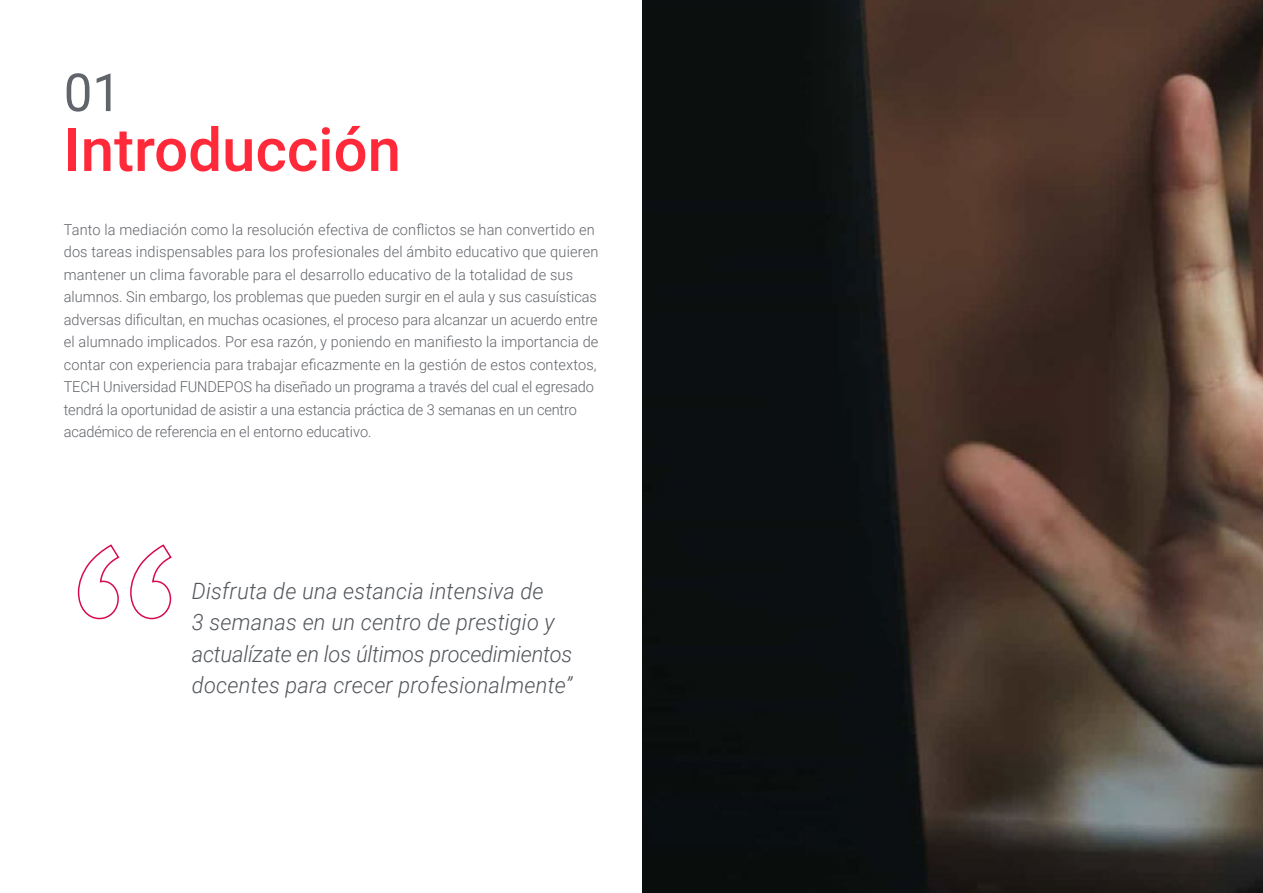
<style>
.page{position:relative;width:1263px;height:893px;background:#fff}
.page>*{position:absolute;margin:0;border:0;box-sizing:border-box;transform-origin:0 0}
.t1{font:500 60px "Roboto";color:#ff293a}
.t2{font:52.5px "Roboto";color:#61646a}
.t3{font:italic 300 22.5px/31.5px "Roboto";letter-spacing:.01em;color:#52555b}
.t4{font:300 15px/22.5px "Roboto";color:#61646a}
</style>
<div class="page">
<img style="left:642px;top:0;width:621px;height:893px">
<svg style="left:77px;top:544px;width:95px;height:76px"></svg>
<h2 class="t2" style="left:64px;top:56px;width:59px">01</h2>
<h1 class="t1" style="left:64px;top:108px;width:339px">Introducción</h1>
<p class="t4" style="left:64px;top:217px;width:536px">Tanto la mediación como la resolución efectiva de conflictos se han convertido en dos tareas indispensables para los profesionales del ámbito educativo que quieren mantener un clima favorable para el desarrollo educativo de la totalidad de sus alumnos. Sin embargo, los problemas que pueden surgir en el aula y sus casuísticas adversas dificultan, en muchas ocasiones, el proceso para alcanzar un acuerdo entre el alumnado implicados. Por esa razón, y poniendo en manifiesto la importancia de contar con experiencia para trabajar eficazmente en la gestión de estos contextos, TECH Universidad FUNDEPOS ha diseñado un programa a través del cual el egresado tendrá la oportunidad de asistir a una estancia práctica de 3 semanas en un centro académico de referencia en el entorno educativo.</p>
<h3 class="t3" style="left:192px;top:574px;width:382px">Disfruta de una estancia intensiva de<br>3 semanas en un centro de prestigio y actualízate en los últimos procedimientos docentes para crecer profesionalmente”</h3>
</div>
